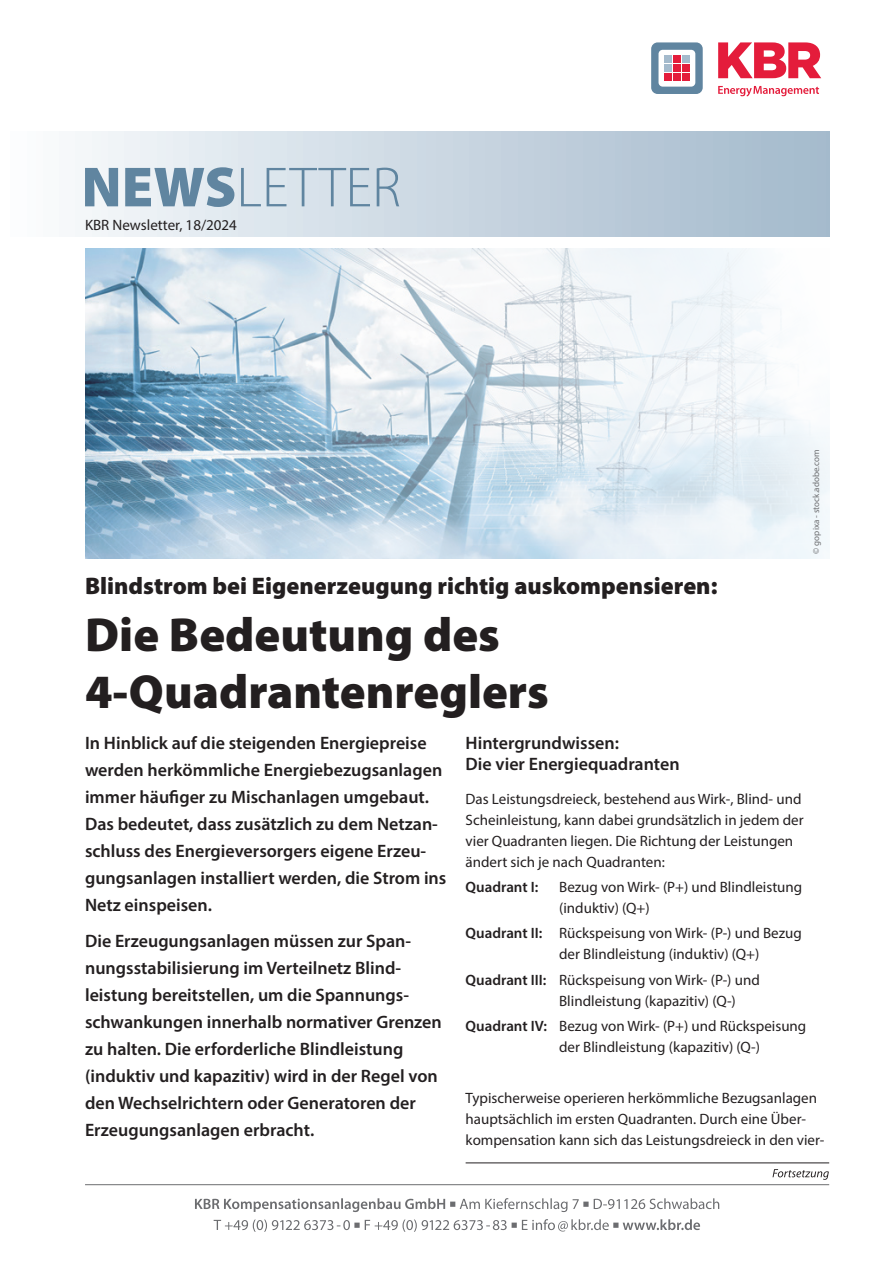
<style>
.page{position:relative;width:893px;height:1263px;background:#fff}
.page>*{position:absolute;margin:0;border:0;box-sizing:border-box;transform-origin:0 0}
.Headline_1{font:900 48px/57px "Myriad Pro";color:#231f20}
.Headline_1-2{font:900 24px "Myriad Pro";color:#231f20}
.t1{font:600 18px/27px "Myriad Pro";color:#231f20}
.t2{font:15px/21px "Myriad Pro";color:#231f20}
.t3{font:600 15px "Myriad Pro";color:#231f20}
.t4{font:9px "Myriad Pro";color:#6c6d70}
.s1{font-weight:600}
</style>
<div class="page">
<svg style="left:651px;top:42px;width:52px;height:52px"></svg>
<div style="left:664px;top:74px;width:7px;height:7px;background:#e41c3b"></div>
<div style="left:664px;top:65px;width:7px;height:7px;background:#a4bacc"></div>
<div style="left:664px;top:55px;width:7px;height:8px;background:#a4bacc"></div>
<div style="left:673px;top:74px;width:8px;height:7px;background:#e41c3b"></div>
<div style="left:673px;top:65px;width:8px;height:7px;background:#e41c3b"></div>
<div style="left:673px;top:55px;width:8px;height:8px;background:#e41c3b"></div>
<div style="left:682px;top:74px;width:8px;height:7px;background:#e41c3b"></div>
<div style="left:682px;top:65px;width:8px;height:7px;background:#e41c3b"></div>
<div style="left:682px;top:55px;width:8px;height:8px;background:#a4bacc"></div>
<svg style="left:718px;top:42px;width:103px;height:36px"></svg>
<svg style="left:718px;top:86px;width:101px;height:10px"></svg>
<div style="left:0;top:132px;width:829px;height:104px;background:linear-gradient(to right,#fbfdfe,#a2b8cb)"></div>
<svg style="left:85px;top:167px;width:314px;height:40px;background:#adc0cf"></svg>
<svg style="left:214px;top:1219px;width:486px;height:13px"></svg>
<svg style="left:195px;top:1198px;width:524px;height:14px"></svg>
<hr style="left:85px;top:1184px;width:744px;height:1px;background:#6c6d70">
<img style="left:85px;top:248px;width:744px;height:310px">
<svg style="left:772px;top:1169px;width:57px;height:11px"></svg>
<hr style="left:466px;top:1162px;width:363px;height:1px;background:#231f20">
<p class="t2" style="left:85px;top:215px;width:153px">KBR Newsletter, 18/2024</p>
<p class="t4" style="left:811px;top:554px;width:106px;rotate:-90deg">© gopixa - stock.adobe.com</p>
<h1 class="Headline_1-2" style="left:85px;top:570px;width:634px">Blindstrom bei Eigenerzeugung richtig auskompensieren:</h1>
<h1 class="Headline_1" style="left:85px;top:605px;width:465px">Die Bedeutung des<br>4-Quadrantenreglers</h1>
<p class="t1" style="left:466px;top:732px;width:216px;line-height:21px">Hintergrundwissen:<br>Die vier Energiequadranten</p>
<p class="t2" style="left:466px;top:788px;width:339px">Das Leistungsdreieck, bestehend aus Wirk-, Blind- und Scheinleistung, kann dabei grundsätzlich in jedem der vier Quadranten liegen. Die Richtung der Leistungen ändert sich je nach Quadranten:</p>
<p class="t3" style="left:466px;top:878px;width:74px">Quadrant I:</p>
<p class="t2" style="left:559px;top:876px;width:245px">Bezug von Wirk- (P+) und Blindleistung (induktiv) (Q+)</p>
<p class="t2" style="left:559px;top:923px;width:244px;text-indent:-94px"><span class="s1">Quadrant II:</span> Rückspeisung von Wirk- (P-) und Bezug der Blindleistung (induktiv) (Q+)</p>
<p class="t2" style="left:559px;top:969px;width:202px;text-indent:-94px"><span class="s1">Quadrant III:</span> Rückspeisung von Wirk- (P-) und<br>Blindleistung (kapazitiv) (Q-)</p>
<p class="t2" style="left:559px;top:1015px;width:249px;text-indent:-94px"><span class="s1">Quadrant IV:</span> Bezug von Wirk- (P+) und Rückspeisung der Blindleistung (kapazitiv) (Q-)</p>
<p class="t2" style="left:466px;top:1087px;width:360px">Typischerweise operieren herkömmliche Bezugsanlagen hauptsächlich im ersten Quadranten. Durch eine Über&shy;kompensation kann sich das Leistungsdreieck in den vier-</p>
<p class="t1" style="left:85px;top:729px;width:363px">In Hinblick auf die steigenden Energiepreise werden herkömmliche Energiebezugsanlagen immer häufiger zu Mischanlagen umgebaut.<br>Das bedeutet, dass zusätzlich zu dem Netzan&shy;schluss des Energieversorgers eigene Erzeu&shy;gungsanlagen installiert werden, die Strom ins Netz einspeisen.</p>
<p class="t1" style="left:85px;top:927px;width:358px">Die Erzeugungsanlagen müssen zur Span&shy;nungsstabilisierung im Verteilnetz Blind&shy;leistung bereitstellen, um die Spannungs&shy;schwankungen innerhalb normativer Grenzen zu halten. Die erforderliche Blindleistung (induktiv und kapazitiv) wird in der Regel von den Wechselrichtern oder Generatoren der Erzeugungsanlagen erbracht.</p>
</div>
